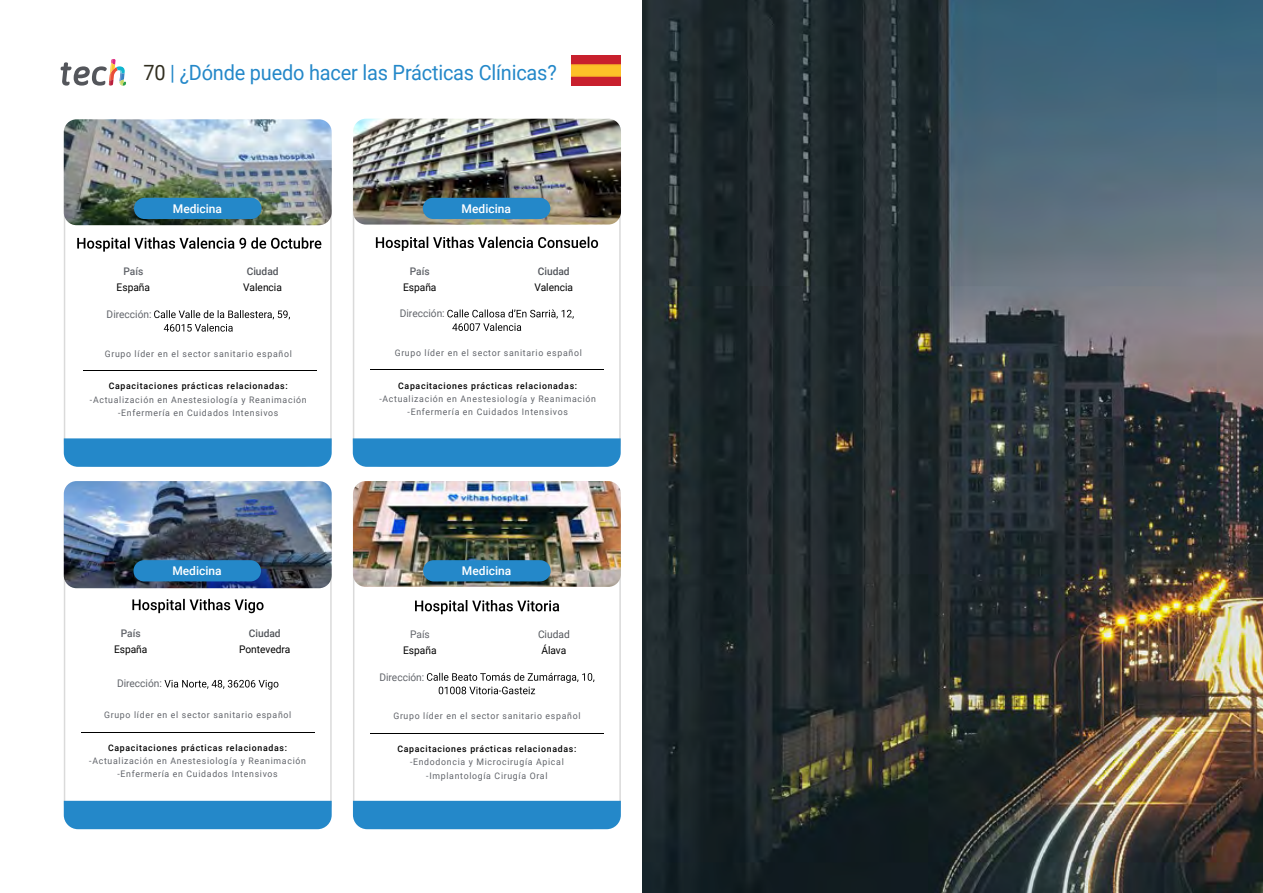
<style>
.page{position:relative;width:1263px;height:893px;background:#fff}
.page>*{position:absolute;margin:0;border:0;box-sizing:border-box;transform-origin:0 0}
.t1{font:21px "Roboto";letter-spacing:-.01em;color:#2488c9;scale:.95 1}
.t2{font:500 12px "Roboto";color:#fff}
.t3{font:10.5px "Roboto";color:#000}
.t4{font:10.5px "Roboto";color:#61646a}
.t5{font:500 10.5px "Roboto";color:#52555b}
.t6{font:500 10.5px "Roboto";color:#61646a}
.t7{font:10.5px "Roboto";color:#52555b}
.t8{font:9px/13.2px "Roboto";letter-spacing:.08em;color:#61646a;text-align:center}
.t9{font:500 9px "Roboto";letter-spacing:.08em;color:#000}
.s1{color:#312e20}
</style>
<div class="page">
<svg style="left:61px;top:59px;width:65px;height:27px"></svg>
<img style="left:571px;top:56px;width:50px;height:29px">
<img style="left:642px;top:0;width:621px;height:893px">
<svg style="left:63px;top:130px;width:269px;height:325px"></svg>
<img style="left:64px;top:119px;width:268px;height:106px">
<div style="left:134px;top:198px;width:128px;height:21px;background:#2488c9;border-radius:11px"></div>
<svg style="left:64px;top:438px;width:268px;height:29px"></svg>
<hr style="left:84px;top:370px;width:233px;height:1px;background:#000">
<svg style="left:154px;top:310px;width:136px;height:22px"></svg>
<svg style="left:77px;top:237px;width:244px;height:15px"></svg>
<svg style="left:352px;top:225px;width:269px;height:230px"></svg>
<img style="left:353px;top:119px;width:268px;height:106px">
<div style="left:423px;top:198px;width:127px;height:21px;background:#2488c9;border-radius:11px"></div>
<svg style="left:353px;top:438px;width:268px;height:29px"></svg>
<hr style="left:370px;top:370px;width:234px;height:1px;background:#000">
<svg style="left:447px;top:309px;width:127px;height:22px"></svg>
<svg style="left:376px;top:237px;width:222px;height:14px"></svg>
<svg style="left:63px;top:492px;width:269px;height:325px"></svg>
<img style="left:64px;top:481px;width:268px;height:107px">
<div style="left:133px;top:560px;width:128px;height:21px;background:#2488c9;border-radius:11px"></div>
<div style="left:64px;top:801px;width:268px;height:28px;background:#2488c9"></div>
<hr style="left:81px;top:732px;width:234px;height:1px;background:#000">
<svg style="left:164px;top:680px;width:114px;height:10px"></svg>
<svg style="left:132px;top:599px;width:132px;height:14px"></svg>
<svg style="left:352px;top:533px;width:269px;height:297px"></svg>
<img style="left:353px;top:481px;width:268px;height:106px">
<div style="left:423px;top:560px;width:128px;height:21px;background:#2488c9;border-radius:11px"></div>
<div style="left:353px;top:801px;width:268px;height:28px;background:#2488c9"></div>
<hr style="left:370px;top:733px;width:234px;height:1px;background:#000">
<svg style="left:427px;top:673px;width:167px;height:21px"></svg>
<svg style="left:415px;top:600px;width:144px;height:14px"></svg>
<h1 class="t1" style="left:144px;top:57px;width:436px"><span class="s1">70</span> | ¿Dónde puedo hacer las Prácticas Clínicas?</h1>
<h2 class="t2" style="left:173px;top:200px;width:51px">Medicina</h2>
<h2 class="t2" style="left:462px;top:200px;width:51px">Medicina</h2>
<p class="t6" style="left:123px;top:264px;width:21px">País</p>
<p class="t3" style="left:117px;top:280px;width:35px">España</p>
<p class="t5" style="left:247px;top:264px;width:33px">Ciudad</p>
<p class="t3" style="left:243px;top:280px;width:40px">Valencia</p>
<p class="t6" style="left:410px;top:264px;width:21px">País</p>
<p class="t3" style="left:403px;top:280px;width:35px">España</p>
<p class="t5" style="left:538px;top:264px;width:33px">Ciudad</p>
<p class="t3" style="left:534px;top:280px;width:40px">Valencia</p>
<p class="t4" style="left:107px;top:307px;width:46px">Dirección:</p>
<p class="t8" style="left:105px;top:347px;width:189px">Grupo líder en el sector sanitario español</p>
<p class="t9" style="left:109px;top:380px;width:180px">Capacitaciones prácticas relacionadas:</p>
<p class="t8" style="left:90px;top:392px;width:218px">-Actualización en Anestesiología y Reanimación -Enfermería en Cuidados Intensivos</p>
<p class="t4" style="left:400px;top:306px;width:46px">Dirección:</p>
<p class="t8" style="left:395px;top:346px;width:189px">Grupo líder en el sector sanitario español</p>
<p class="t9" style="left:398px;top:379px;width:180px">Capacitaciones prácticas relacionadas:</p>
<p class="t8" style="left:379px;top:392px;width:218px">-Actualización en Anestesiología y Reanimación -Enfermería en Cuidados Intensivos</p>
<h2 class="t2" style="left:172px;top:563px;width:51px">Medicina</h2>
<h2 class="t2" style="left:462px;top:563px;width:51px">Medicina</h2>
<p class="t6" style="left:121px;top:626px;width:21px">País</p>
<p class="t3" style="left:114px;top:642px;width:35px">España</p>
<p class="t5" style="left:249px;top:626px;width:33px">Ciudad</p>
<p class="t3" style="left:239px;top:642px;width:53px">Pontevedra</p>
<p class="t4" style="left:410px;top:627px;width:21px">País</p>
<p class="t3" style="left:403px;top:643px;width:35px">España</p>
<p class="t7" style="left:538px;top:627px;width:33px">Ciudad</p>
<p class="t3" style="left:541px;top:643px;width:26px">Álava</p>
<p class="t4" style="left:117px;top:676px;width:46px">Dirección:</p>
<p class="t8" style="left:104px;top:708px;width:189px">Grupo líder en el sector sanitario español</p>
<p class="t9" style="left:108px;top:741px;width:180px">Capacitaciones prácticas relacionadas:</p>
<p class="t8" style="left:89px;top:754px;width:218px">-Actualización en Anestesiología y Reanimación -Enfermería en Cuidados Intensivos</p>
<p class="t4" style="left:379px;top:670px;width:46px">Dirección:</p>
<p class="t8" style="left:393px;top:709px;width:189px">Grupo líder en el sector sanitario español</p>
<p class="t9" style="left:397px;top:743px;width:180px">Capacitaciones prácticas relacionadas:</p>
<p class="t8" style="left:410px;top:755px;width:155px">-Endodoncia y Microcirugía Apical -Implantología Cirugía Oral</p>
</div>
